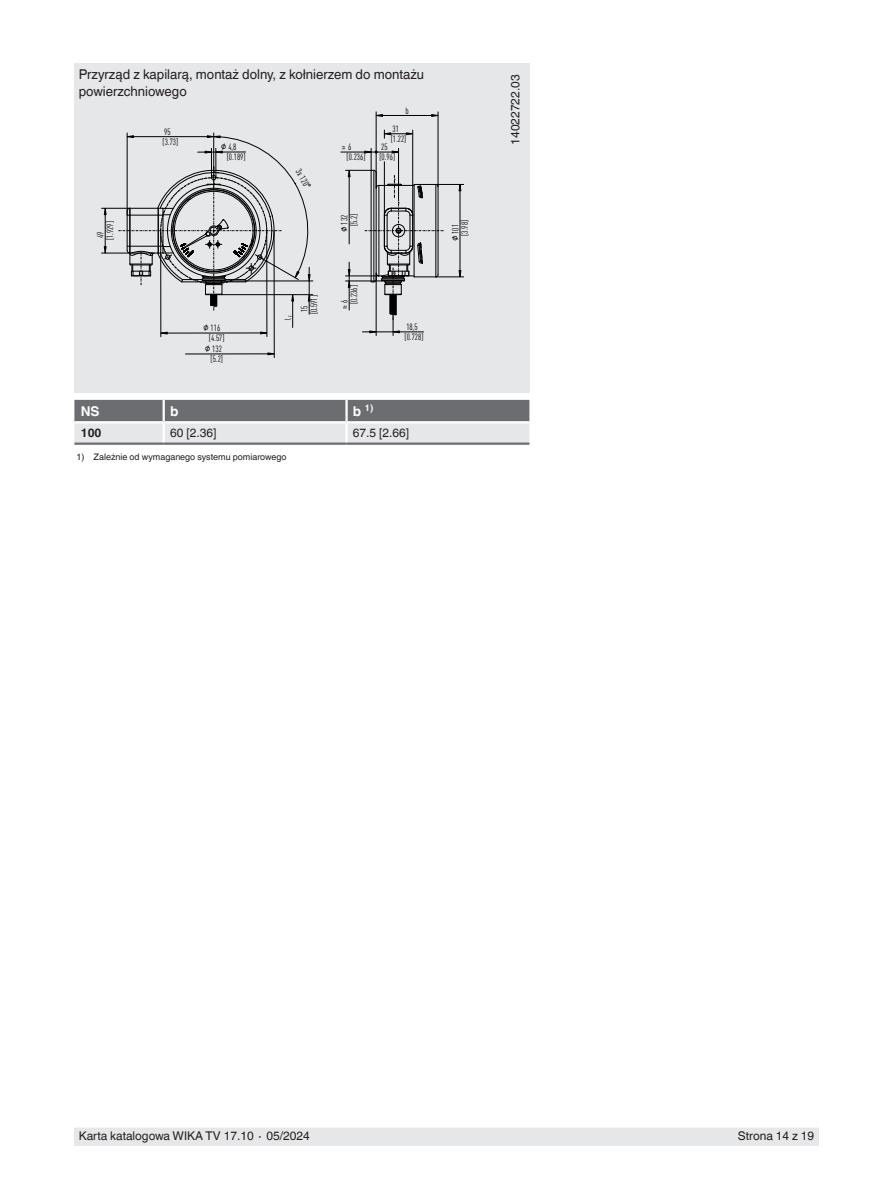
<style>
.page{position:relative;width:893px;height:1188px;background:#fff}
.page>*{position:absolute;margin:0;border:0;box-sizing:border-box;transform-origin:0 0}
.t1{font:13.5px/16.5px "Helvetica World";color:#231f20}
.t2{font:700 13.5px "Helvetica World";color:#fff}
.t3{font:12px "Helvetica World";color:#231f20}
.t4{font:700 12px "Helvetica World";color:#231f20}
.t5{font:9px/9.6px "DIN Cond";color:#000}
.t6{font:9px "Helvetica World";color:#231f20}
.t7{font:700 9px "Helvetica World";color:#fff}
.s1{font-size:13.5px}
</style>
<div class="page">
<div style="left:74px;top:1128px;width:745px;height:17px;background:#e6e7e9"></div>
<svg style="left:74px;top:400px;width:455px;height:43px;background:#a6a7aa"></svg>
<hr style="left:163px;top:400px;width:2px;height:21px;background:#fff">
<hr style="left:74px;top:421px;width:90px;height:2px;background:#fff">
<hr style="left:164px;top:421px;width:183px;height:2px;background:#fff">
<hr style="left:163px;top:423px;width:2px;height:20px;background:#fff">
<hr style="left:347px;top:421px;width:182px;height:2px;background:#fff">
<hr style="left:345px;top:400px;width:3px;height:21px;background:#fff">
<hr style="left:345px;top:423px;width:3px;height:20px;background:#fff">
<hr style="left:74px;top:443px;width:90px;height:2px;background:#6c6d70">
<hr style="left:164px;top:443px;width:183px;height:2px;background:#6c6d70">
<hr style="left:347px;top:443px;width:182px;height:2px;background:#6c6d70">
<div style="left:74px;top:63px;width:455px;height:330px;background:#e6e7e9"></div>
<svg style="left:431px;top:114px;width:7px;height:3px"></svg>
<svg style="left:375px;top:114px;width:8px;height:3px"></svg>
<svg style="left:267px;top:352px;width:7px;height:4px"></svg>
<hr style="left:186px;top:354px;width:82px;height:1px;background:#000">
<hr style="left:127px;top:133px;width:1px;height:82px;background:#000">
<hr style="left:221px;top:294px;width:92px;height:1px;background:#000">
<hr style="left:225px;top:281px;width:88px;height:1px;background:#000">
<hr style="left:213px;top:133px;width:1px;height:36px;background:#000">
<hr style="left:274px;top:231px;width:1px;height:127px;background:#000">
<hr style="left:376px;top:112px;width:1px;height:76px;background:#000">
<hr style="left:412px;top:130px;width:1px;height:85px;background:#000">
<hr style="left:438px;top:112px;width:1px;height:75px;background:#000">
<svg style="left:384px;top:130px;width:29px;height:8px"></svg>
<hr style="left:383px;top:115px;width:49px;height:1px;background:#000">
<hr style="left:160px;top:231px;width:1px;height:106px;background:#000">
<hr style="left:266px;top:231px;width:1px;height:106px;background:#000">
<svg style="left:341px;top:148px;width:123px;height:188px"></svg>
<svg style="left:102px;top:135px;width:210px;height:200px"></svg>
<h1 class="t1" style="left:79px;top:66px;width:347px">Przyrząd z kapilarą, montaż dolny, z kołnierzem do montażu powierzchniowego</h1>
<h2 class="t3" style="left:508px;top:145px;width:72px;rotate:-90deg">14022722.03</h2>
<p class="t5" style="left:405px;top:106px;width:5px">b</p>
<p class="t5" style="left:391px;top:124px;width:17px">31 [1.22]</p>
<p class="t5" style="left:379px;top:142px;width:17px">25 [0.96]</p>
<p class="t5" style="left:163px;top:127px;width:17px">95 [3.73]</p>
<p class="t5" style="left:227px;top:142px;width:21px;text-indent:-6px">⌀ 4,8 [0.189]</p>
<p class="t5" style="left:347px;top:142px;width:20px;text-indent:-6px">≃ 6 [0.236]</p>
<p class="t5" style="left:302px;top:167px;width:19px;rotate:60deg">3x 120</p>
<p class="t5" style="left:339px;top:232px;width:20px;text-align:right;rotate:-90deg">⌀ 132 [5.2]</p>
<p class="t5" style="left:96px;top:240px;width:20px;rotate:-90deg">49 [1.929]</p>
<p class="t5" style="left:450px;top:236px;width:17px;text-indent:-6px;rotate:-90deg">⌀ 101 [3.98]</p>
<p class="t5" style="left:209px;top:323px;width:17px;text-indent:-6px">⌀ 116 [4.57]</p>
<p class="t5" style="left:205px;top:344px;width:20px;text-align:right">⌀ 132 [5.2]</p>
<p class="t5" style="left:283px;top:320px;width:6px;rotate:-90deg">l <sub>F</sub></p>
<p class="t5" style="left:300px;top:314px;width:20px;rotate:-90deg">15 [0.591]</p>
<p class="t5" style="left:339px;top:304px;width:20px;text-indent:-6px;rotate:-90deg">≈ 6 [0.236]</p>
<p class="t5" style="left:405px;top:322px;width:20px">18,5 [0.728]</p>
<h1 class="t2" style="left:81px;top:403px;width:20px">NS</h1>
<h1 class="t2" style="left:170px;top:403px;width:10px">b</h1>
<p class="t7" style="left:353px;top:403px;width:22px"><span class="s1">b</span> 1)</p>
<h2 class="t4" style="left:81px;top:426px;width:22px">100</h2>
<h2 class="t3" style="left:170px;top:426px;width:48px">60 [2.36]</h2>
<h2 class="t3" style="left:353px;top:426px;width:58px">67.5 [2.66]</h2>
<p class="t6" style="left:77px;top:451px;width:211px">1) Zależnie od wymaganego systemu pomiarowego</p>
<h2 class="t3" style="left:79px;top:1129px;width:233px">Karta katalogowa WIKA TV 17.10 ∙ 05/2024</h2>
<h2 class="t3" style="left:738px;top:1129px;width:78px">Strona 14 z 19</h2>
</div>
